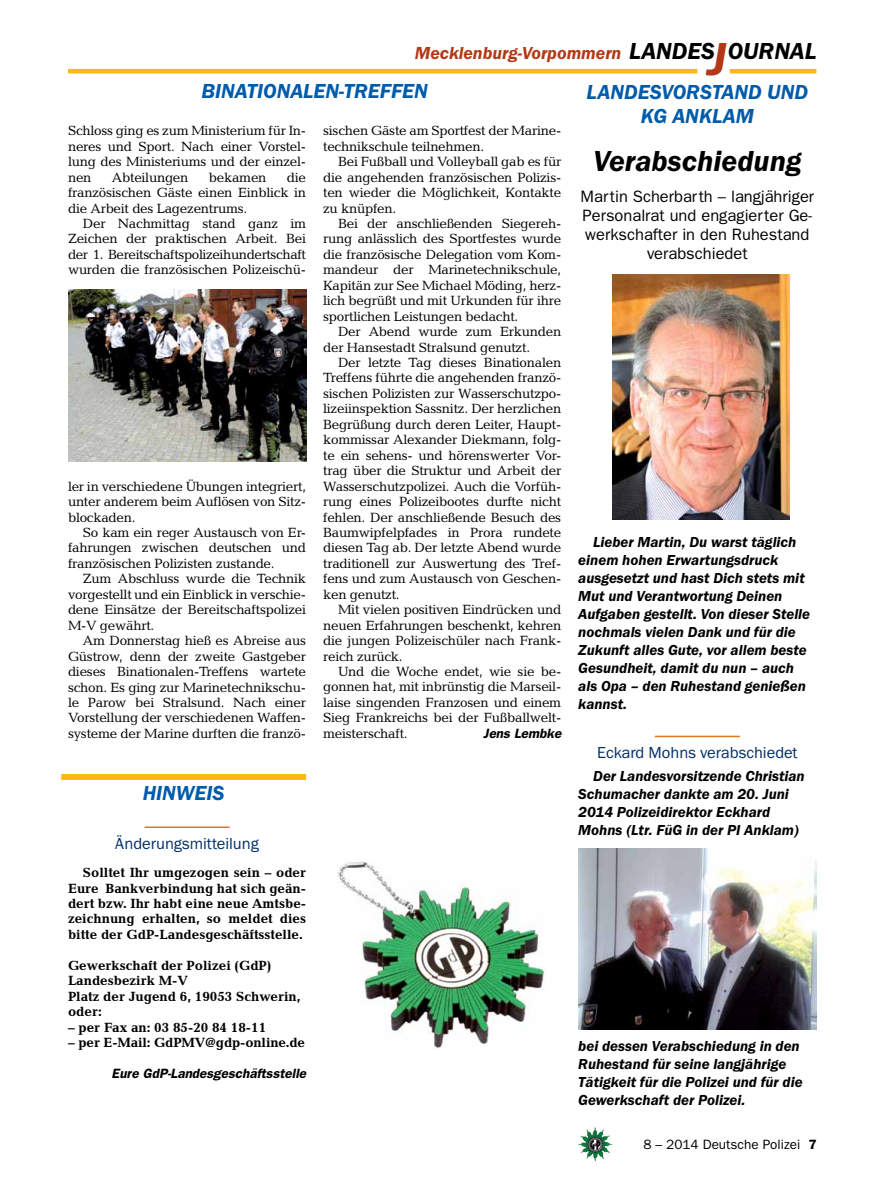
<style>
.page{position:relative;width:893px;height:1191px;background:#fff}
.page>*{position:absolute;margin:0;border:0;box-sizing:border-box;transform-origin:0 0}
.t1{font:italic 600 30px "Franklin Gothic Itc T";color:#000}
.t2{font:italic 600 24px "Franklin Gothic Itc T";color:#000}
.t3{font:italic 600 21px "Franklin Gothic Itc T";color:#005baa}
.t4{font:italic 600 18px "Franklin Gothic Itc T";color:#b33916}
.t5{font:16.5px/18.8px "Franklin Gothic";color:#000;text-align:center}
.t6{font:16.5px "Franklin Gothic Itc T";color:#002f67}
.t7{font:italic 600 15px/18px "Franklin Gothic Itc T";color:#000}
.t8{font:13.5px/15.5px "Candida";letter-spacing:-.02em;color:#000;text-align:justify}
.t9{font:700 13.5px/15.5px "Candida";color:#000;text-align:justify}
.t10{font:italic 600 13.5px "Franklin Gothic";color:#000}
.t11{font:13.5px "Franklin Gothic";color:#000}
.s1{font-size:48px;color:#b33916}
.s2{font-weight:600}
</style>
<div class="page">
<img style="left:578px;top:1127px;width:17px;height:25px">
<hr style="left:730px;top:69px;width:86px;height:4px;background:#fdb913">
<hr style="left:68px;top:69px;width:629px;height:4px;background:#fdb913">
<img style="left:68px;top:289px;width:238px;height:172px">
<hr style="left:145px;top:826px;width:85px;height:2px;background:#de761c">
<div style="left:61px;top:774px;width:245px;height:6px;background:#fdb913"></div>
<img style="left:338px;top:861px;width:209px;height:187px">
<img style="left:612px;top:274px;width:177px;height:245px">
<hr style="left:655px;top:735px;width:85px;height:2px;background:#de761c">
<img style="left:578px;top:848px;width:238px;height:181px">
<h2 class="t2" style="left:629px;top:37px;width:189px">LANDES<span class="s1">J</span>OURNAL</h2>
<h3 class="t4" style="left:415px;top:42px;width:208px">Mecklenburg-Vorpommern</h3>
<h3 class="t3" style="left:201px;top:79px;width:228px">BINATIONALEN-TREFFEN</h3>
<p class="t8" style="left:68px;top:123px;width:240px">Schloss ging es zum Ministerium für In&shy;neres und Sport. Nach einer Vorstel&shy;lung des Ministeriums und der einzel&shy;nen</p>
<h3 class="t3" style="left:587px;top:80px;width:25px">Landesvors</h3>
<h3 class="t3" style="left:712px;top:80px;width:25px">tand</h3>
<h3 class="t3" style="left:767px;top:80px;width:15px">und</h3>
<h3 class="t3" style="left:641px;top:104px;width:60px">KG Anklam</h3>
<p class="t8" style="left:323px;top:123px;width:240px">sischen Gäste am Sportfest der Marine&shy;technikschule teilnehmen.</p>
<p class="t8" style="left:323px;top:154px;width:240px;text-indent:15px">Bei Fußball und Volleyball gab es für die angehenden französischen Polizis&shy;ten wieder die Möglichkeit, Kontakte zu knüpfen.</p>
<p class="t8" style="left:323px;top:216px;width:240px;text-indent:15px">Bei der anschließenden Siegereh&shy;rung anlässlich des Sportfestes wurde die französische Delegation vom Kom&shy;mandeur der Marinetechnikschule, Kapitän zur See Michael Möding, herz&shy;lich begrüßt und mit Urkunden für ihre sportlichen Leistungen bedacht.</p>
<p class="t8" style="left:323px;top:324px;width:240px;text-indent:15px">Der Abend wurde zum Erkunden der Hansestadt Stralsund genutzt.</p>
<p class="t8" style="left:323px;top:355px;width:240px;text-indent:15px">Der letzte Tag dieses Binationalen Treffens führte die angehenden franzö&shy;sischen Polizisten zur Wasserschutzpo&shy;lizeiinspektion Sassnitz. Der herzlichen Begrüßung durch deren Leiter, Haupt&shy;kommissar Alexander Diekmann, folg&shy;te ein sehens- und hörenswerter Vor&shy;trag über die Struktur und Arbeit der Wasserschutzpolizei. Auch die Vorfüh&shy;rung eines Polizeibootes durfte nicht fehlen. Der anschließende Besuch des Baumwipfelpfades in Prora rundete diesen Tag ab. Der letzte Abend wurde traditionell zur Auswertung des Tref&shy;fens und zum Austausch von Geschen&shy;ken genutzt.</p>
<p class="t8" style="left:323px;top:602px;width:240px;text-indent:15px">Mit vielen positiven Eindrücken und neuen Erfahrungen beschenkt, kehren die jungen Polizeischüler nach Frank&shy;reich zurück.</p>
<p class="t8" style="left:323px;top:663px;width:240px;text-indent:15px">Und die Woche endet, wie sie be&shy;gonnen hat, mit inbrünstig die Marseil&shy;laise singenden Franzosen und einem Sieg Frankreichs bei der Fußballwelt&shy;meisterschaft.</p>
<h1 class="t1" style="left:593px;top:143px;width:210px">Verabschiedung</h1>
<p class="t5" style="left:581px;top:187px;width:235px">Martin Scherbarth – langjähriger<br>Personalrat und engagierter Ge&shy;werkschafter in den Ruhestand verabschiedet</p>
<p class="t8" style="left:68px;top:169px;width:240px;text-indent:219px">die französischen Gäste einen Einblick in die Arbeit des Lagezentrums.</p>
<p class="t8" style="left:68px;top:216px;width:240px;text-indent:15px">Der Nachmittag stand ganz im Zeichen der praktischen Arbeit. Bei der 1. Bereitschaftspolizeihundertschaft wurden die französischen Polizeischü-</p>
<p class="t8" style="left:112px;top:169px;width:78px">Abteilungen</p>
<p class="t8" style="left:209px;top:169px;width:59px">bekamen</p>
<p class="t8" style="left:68px;top:478px;width:240px">ler in verschiedene Übungen integriert, unter anderem beim Auflösen von Sitz&shy;blockaden.</p>
<p class="t8" style="left:68px;top:525px;width:240px;text-indent:15px">So kam ein reger Austausch von Er&shy;fahrungen zwischen deutschen und französischen Polizisten zustande.</p>
<p class="t8" style="left:68px;top:571px;width:240px;text-indent:15px">Zum Abschluss wurde die Technik vorgestellt und ein Einblick in verschie&shy;dene Einsätze der Bereitschaftspolizei M-V gewährt.</p>
<p class="t8" style="left:68px;top:633px;width:240px;text-indent:15px">Am Donnerstag hieß es Abreise aus Güstrow, denn der zweite Gastgeber dieses Binationalen-Treffens wartete schon. Es ging zur Marinetechnikschu&shy;le Parow bei Stralsund. Nach einer Vorstellung der verschiedenen Waffen&shy;systeme der Marine durften die franzö-</p>
<p class="t7" style="left:578px;top:533px;width:233px;text-indent:15px">Lieber Martin, Du warst täglich einem hohen Erwartungsdruck ausgesetzt und hast Dich stets mit<br>Mut und Verantwortung Deinen<br>Aufgaben gestellt. Von dieser Stelle nochmals vielen Dank und für die<br>Zukunft alles Gute, vor allem beste<br>Gesundheit, damit du nun – auch als Opa – den Ruhestand genießen kannst.</p>
<p class="t6" style="left:597px;top:743px;width:202px">Eckard Mohns verabschiedet</p>
<p class="t7" style="left:578px;top:766px;width:228px;text-indent:15px">Der Landesvorsitzende Christian<br>Schumacher dankte am 20. Juni<br>2014 Polizeidirektor Eckhard<br>Mohns (Ltr. FüG in der PI Anklam)</p>
<p class="t10" style="left:483px;top:725px;width:80px">Jens Lembke</p>
<h3 class="t3" style="left:143px;top:780px;width:83px">HINWEIS</h3>
<p class="t6" style="left:115px;top:834px;width:145px">Änderungsmitteilung</p>
<p class="t9" style="left:68px;top:864px;width:240px;text-indent:15px">Solltet Ihr umgezogen sein – oder Eure Bankverbindung hat sich geän&shy;dert bzw. Ihr habt eine neue Amtsbe&shy;zeichnung erhalten, so meldet dies bitte der GdP-Landesgeschäftsstelle.</p>
<p class="t9" style="left:68px;top:957px;width:234px;text-align:left">Gewerkschaft der Polizei (GdP)<br>Landesbezirk M-V<br>Platz der Jugend 6, 19053 Schwerin, oder:</p>
<p class="t9" style="left:68px;top:1019px;width:200px">– per Fax an: 03 85-20 84 18-11</p>
<p class="t9" style="left:68px;top:1034px;width:239px">– per E-Mail: GdPMV@gdp-online.de</p>
<p class="t10" style="left:112px;top:1065px;width:196px">Eure GdP-Landesgeschäftsstelle</p>
<p class="t7" style="left:578px;top:1036px;width:226px">bei dessen Verabschiedung in den<br>Ruhestand für seine langjährige<br>Tätigkeit für die Polizei und für die<br>Gewerkschaft der Polizei.</p>
<p class="t11" style="left:643px;top:1136px;width:175px">8 – 2014 Deutsche Polizei <span class="s2">7</span></p>
</div>
